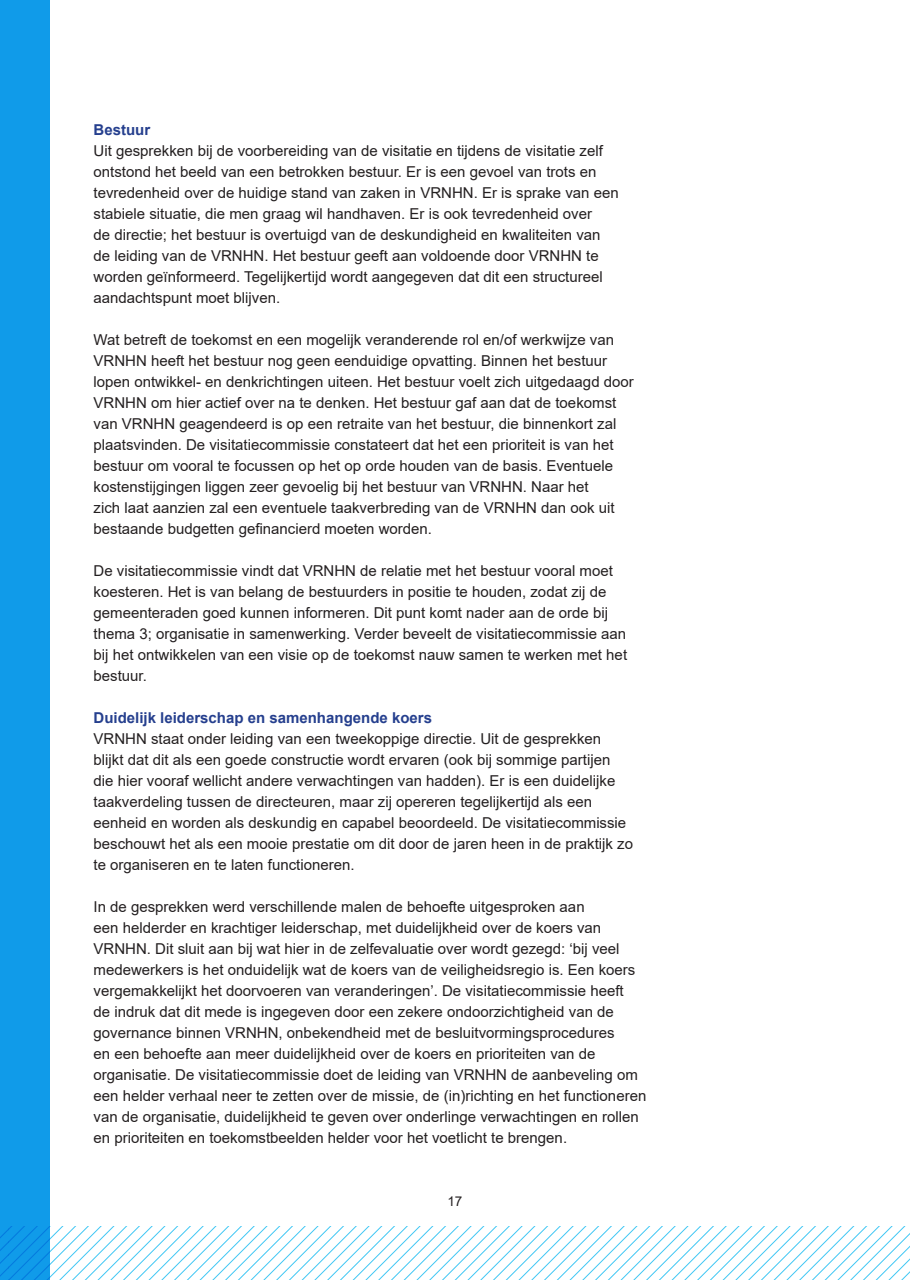
<style>
.page{position:relative;width:910px;height:1280px;background:#fff}
.page>*{position:absolute;margin:0;border:0;box-sizing:border-box;transform-origin:0 0}
.t1{font:15px/21px "Arial";color:#231f20}
.t2{font:700 15px "Arial";color:#253f8e}
.t3{font:13.5px "Arial";color:#231f20}
</style>
<div class="page">
<svg style="left:50px;top:1227px;width:860px;height:53px"></svg>
<div style="left:0;top:0;width:50px;height:1280px;background:#109be9"></div>
<p class="t2" style="left:94px;top:119px;width:58px">Bestuur</p>
<p class="t1" style="left:94px;top:140px;width:527px">Uit gesprekken bij de voorbereiding van de visitatie en tijdens de visitatie zelf ontstond het beeld van een betrokken bestuur. Er is een gevoel van trots en tevredenheid over de huidige stand van zaken in VRNHN. Er is sprake van een stabiele situatie, die men graag wil handhaven. Er is ook tevredenheid over<br>de directie; het bestuur is overtuigd van de deskundigheid en kwaliteiten van de leiding van de VRNHN. Het bestuur geeft aan voldoende door VRNHN te worden geïnformeerd. Tegelijkertijd wordt aangegeven dat dit een structureel aandachtspunt moet blijven.</p>
<p class="t1" style="left:94px;top:329px;width:542px">Wat betreft de toekomst en een mogelijk veranderende rol en/of werkwijze van VRNHN heeft het bestuur nog geen eenduidige opvatting. Binnen het bestuur lopen ontwikkel- en denkrichtingen uiteen. Het bestuur voelt zich uitgedaagd door VRNHN om hier actief over na te denken. Het bestuur gaf aan dat de toekomst van VRNHN geagendeerd is op een retraite van het bestuur, die binnenkort zal plaatsvinden. De visitatiecommissie constateert dat het een prioriteit is van het bestuur om vooral te focussen op het op orde houden van de basis. Eventuele kostenstijgingen liggen zeer gevoelig bij het bestuur van VRNHN. Naar het<br>zich laat aanzien zal een eventuele taakverbreding van de VRNHN dan ook uit bestaande budgetten gefinancierd moeten worden.</p>
<p class="t1" style="left:94px;top:560px;width:535px">De visitatiecommissie vindt dat VRNHN de relatie met het bestuur vooral moet koesteren. Het is van belang de bestuurders in positie te houden, zodat zij de gemeenteraden goed kunnen informeren. Dit punt komt nader aan de orde bij thema 3; organisatie in samenwerking. Verder beveelt de visitatiecommissie aan bij het ontwikkelen van een visie op de toekomst nauw samen te werken met het bestuur.</p>
<p class="t2" style="left:94px;top:707px;width:340px">Duidelijk leiderschap en samenhangende koers</p>
<p class="t1" style="left:94px;top:728px;width:541px">VRNHN staat onder leiding van een tweekoppige directie. Uit de gesprekken blijkt dat dit als een goede constructie wordt ervaren (ook bij sommige partijen die hier vooraf wellicht andere verwachtingen van hadden). Er is een duidelijke taakverdeling tussen de directeuren, maar zij opereren tegelijkertijd als een eenheid en worden als deskundig en capabel beoordeeld. De visitatiecommissie beschouwt het als een mooie prestatie om dit door de jaren heen in de praktijk zo te organiseren en te laten functioneren.</p>
<p class="t1" style="left:94px;top:896px;width:554px">In de gesprekken werd verschillende malen de behoefte uitgesproken aan<br>een helderder en krachtiger leiderschap, met duidelijkheid over de koers van VRNHN. Dit sluit aan bij wat hier in de zelfevaluatie over wordt gezegd: ‘bij veel medewerkers is het onduidelijk wat de koers van de veiligheidsregio is. Een koers vergemakkelijkt het doorvoeren van veranderingen’. De visitatiecommissie heeft<br>de indruk dat dit mede is ingegeven door een zekere ondoorzichtigheid van de governance binnen VRNHN, onbekendheid met de besluitvormingsprocedures<br>en een behoefte aan meer duidelijkheid over de koers en prioriteiten van de organisatie. De visitatiecommissie doet de leiding van VRNHN de aanbeveling om een helder verhaal neer te zetten over de missie, de (in)richting en het functioneren van de organisatie, duidelijkheid te geven over onderlinge verwachtingen en rollen en prioriteiten en toekomstbeelden helder voor het voetlicht te brengen.</p>
<p class="t3" style="left:447px;top:1191px;width:17px">17</p>
</div>
